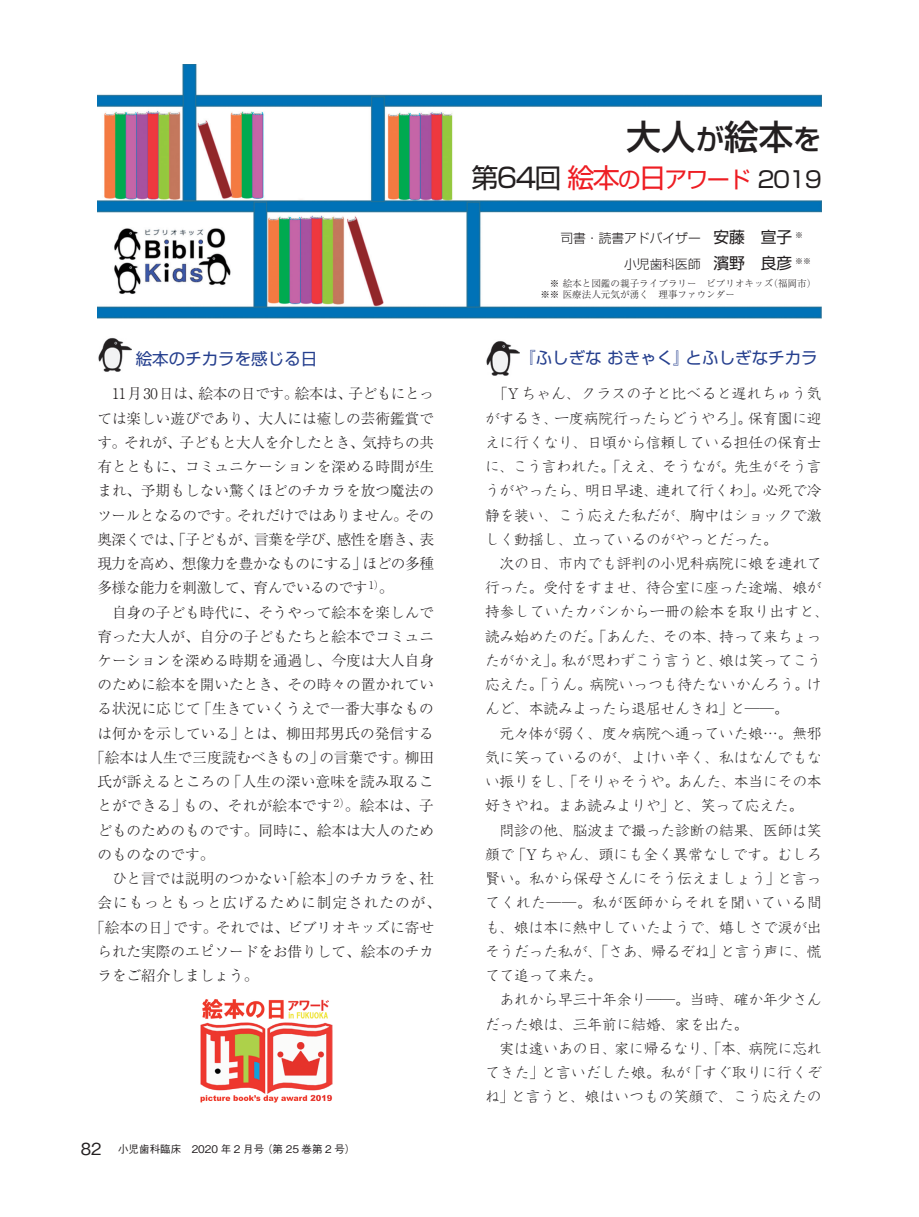
<style>
.page{position:relative;width:919px;height:1217px;background:#fff}
.page>*{position:absolute;margin:0;border:0;box-sizing:border-box;transform-origin:0 0}
.t1{font:500 34.5px "Shin Go Pro";color:#231f20}
.t2{font:22.5px "Shin Go Pro";letter-spacing:-.06em;color:#ee1d23}
.t3{font:16.5px "Shin Go Pro";color:#253f8e}
.t4{font:300 14.7px/24.2px "Kyoka ICA";color:#231f20}
.t5{font:300 14.7px "Ryumin Pro";color:#231f20}
.t6{font:300 14.7px "Ryumin Pro";letter-spacing:-.03em;color:#231f20}
.t7{font:300 14.7px "Ryumin Pro";letter-spacing:.02em;color:#231f20}
.t8{font:300 14.7px "Ryumin Pro";letter-spacing:.07em;color:#231f20}
.t9{font:300 12.75px/25.5px "Shin Go Pro";color:#231f20;text-align:right}
.t10{font:500 10.5px "Gothic BBB Pro";color:#231f20}
.t11{font:300 9.6px/10.5px "Ryumin Pro";color:#231f20}
.t12{font:7.8px "Shin Go Pro";color:#231f20}
.s1{font-size:16.5px}
.s2{font-size:28.5px}
.s3{font-size:27px;color:#231f20}
.s4{font-size:27px}
.s5{color:#231f20}
.s6{font-weight:400;font-size:15.75px}
</style>
<div class="page">
<img style="left:97px;top:64px;width:724px;height:255px">
<img style="left:98px;top:337px;width:34px;height:35px">
<img style="left:486px;top:341px;width:33px;height:35px">
<img style="left:200px;top:999px;width:132px;height:104px">
<p class="t3" style="left:136px;top:344px;width:183px">絵本のチカラを感じる日</p>
<p class="t6" style="left:97px;top:382px;width:338px">　11月30日は、絵本の日です。絵本は、子どもにとっ</p>
<p class="t5" style="left:97px;top:406px;width:338px">ては楽しい遊びであり、大人には癒しの芸術鑑賞で</p>
<p class="t6" style="left:97px;top:430px;width:338px">す。それが、子どもと大人を介したとき、気持ちの共</p>
<p class="t5" style="left:97px;top:455px;width:338px">有とともに、コミュニケーションを深める時間が生</p>
<p class="t5" style="left:97px;top:479px;width:338px">まれ、予期もしない驚くほどのチカラを放つ魔法の</p>
<p class="t6" style="left:97px;top:503px;width:338px">ツールとなるのです。それだけではありません。その</p>
<p class="t6" style="left:97px;top:527px;width:338px">奥深くでは、「子どもが、言葉を学び、感性を磨き、表</p>
<p class="t6" style="left:97px;top:552px;width:338px">現力を高め、想像力を豊かなものにする」ほどの多種</p>
<p class="t6" style="left:97px;top:576px;width:297px">多様な能力を刺激して、育んでいるのです <sup>1）</sup>。</p>
<p class="t5" style="left:97px;top:600px;width:338px">　自身の子ども時代に、そうやって絵本を楽しんで</p>
<p class="t5" style="left:97px;top:624px;width:338px">育った大人が、自分の子どもたちと絵本でコミュニ</p>
<p class="t5" style="left:97px;top:648px;width:338px">ケーションを深める時期を通過し、今度は大人自身</p>
<p class="t5" style="left:97px;top:673px;width:338px">のために絵本を開いたとき、その時々の置かれてい</p>
<p class="t5" style="left:97px;top:697px;width:338px">る状況に応じて「生きていくうえで一番大事なもの</p>
<p class="t5" style="left:97px;top:721px;width:338px">は何かを示している」とは、柳田邦男氏の発信する</p>
<p class="t5" style="left:90px;top:745px;width:345px">「絵本は人生で三度読むべきもの」の言葉です。柳田</p>
<p class="t5" style="left:97px;top:770px;width:338px">氏が訴えるところの「人生の深い意味を読み取るこ</p>
<p class="t7" style="left:97px;top:794px;width:338px">とができる」もの、それが絵本です <sup>2）</sup>。絵本は、子</p>
<p class="t5" style="left:97px;top:818px;width:338px">どものためのものです。同時に、絵本は大人のため</p>
<p class="t5" style="left:97px;top:842px;width:118px">のものなのです。</p>
<p class="t5" style="left:97px;top:866px;width:338px">　ひと言では説明のつかない「絵本」のチカラを、社</p>
<p class="t8" style="left:97px;top:891px;width:345px">会にもっともっと広げるために制定されたのが、</p>
<p class="t5" style="left:90px;top:915px;width:345px">「絵本の日」です。それでは、ビブリオキッズに寄せ</p>
<p class="t5" style="left:97px;top:939px;width:338px">られた実際のエピソードをお借りして、絵本のチカ</p>
<p class="t5" style="left:97px;top:963px;width:162px">ラをご紹介しましょう。</p>
<p class="t10" style="left:81px;top:1140px;width:276px"><span class="s1">82　</span>小児歯科臨床　2020 年 2 月号（第 25 巻第 2 号）</p>
<h1 class="t1" style="left:626px;top:108px;width:197px">大人<span class="s2">が</span>絵本<span class="s2">を</span></h1>
<h2 class="t2" style="left:471px;top:161px;width:352px"><span class="s3">第64回</span> <span class="s4">絵本</span>の<span class="s4">日</span>アワード <span class="s5">2019</span></h2>
<p class="t9" style="left:560px;top:224px;width:233px">司書・読書アドバイザー <span class="s6">安藤　宣子</span>小児歯科医師 <span class="s6">濱野　良彦</span></p>
<p class="t11" style="left:540px;top:277px;width:277px">　※ 絵本と図鑑の親子ライブラリー　ビブリオキッズ（福岡市）※※ 医療法人元気が湧く　理事ファウンダー</p>
<p class="t12" style="left:795px;top:229px;width:9px">※</p>
<p class="t12" style="left:795px;top:254px;width:17px">※※</p>
<p class="t3" style="left:519px;top:344px;width:300px">『ふしぎな おきゃく』とふしぎなチカラ</p>
<p class="t4" style="left:485px;top:381px;width:345px;text-indent:8px">「Yちゃん、クラスの子と比べると遅れちゅう気がするき、一度病院行ったらどうやろ」。保育園に迎えに行くなり、日頃から信頼している担任の保育士に、こう言われた。「ええ、そうなが。先生がそう言うがやったら、明日早速、連れて行くわ」。必死で冷静を装い、こう応えた私だが、胸中はショックで激しく動揺し、立っているのがやっとだった。<br>　次の日、市内でも評判の小児科病院に娘を連れて行った。受付をすませ、待合室に座った途端、娘が持参していたカバンから一冊の絵本を取り出すと、読み始めたのだ。「あんた、その本、持って来ちょったがかえ」。私が思わずこう言うと、娘は笑ってこう応えた。「うん。病院いっつも待たないかんろう。けんど、本読みよったら退屈せんきね」と──。<br>　元々体が弱く、度々病院へ通っていた娘…。無邪気に笑っているのが、よけい辛く、私はなんでもない振りをし、「そりゃそうや。あんた、本当にその本好きやね。まあ読みよりや」と、笑って応えた。<br>　問診の他、脳波まで撮った診断の結果、医師は笑顔で「Yちゃん、頭にも全く異常なしです。むしろ賢い。私から保母さんにそう伝えましょう」と言ってくれた──。私が医師からそれを聞いている間も、娘は本に熱中していたようで、嬉しさで涙が出そうだった私が、「さあ、帰るぞね」と言う声に、慌てて追って来た。<br>　あれから早三十年余り──。当時、確か年少さんだった娘は、三年前に結婚、家を出た。<br>　実は遠いあの日、家に帰るなり、「本、病院に忘れてきた」と言いだした娘。私が「すぐ取りに行くぞね」と言うと、娘はいつもの笑顔で、こう応えたの</p>
</div>
